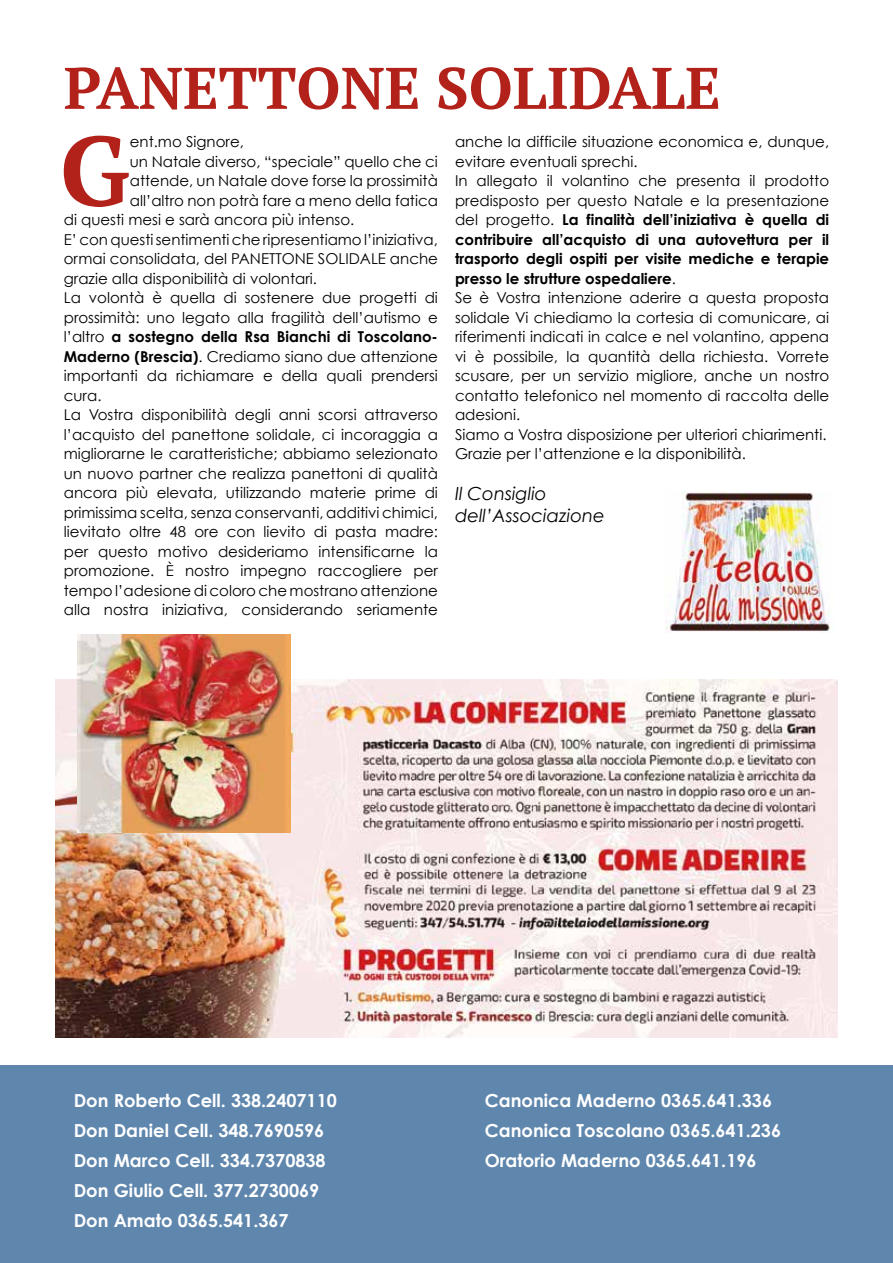
<style>
.page{position:relative;width:893px;height:1263px;background:#fff}
.page>*{position:absolute;margin:0;border:0;box-sizing:border-box;transform-origin:0 0}
.t1{font:700 98.55px "PT Serif";color:#b3221a}
.t2{font:700 58.5px "PT Serif";color:#b3221a}
.t3{font:700 18px/30px "Century Gothic";color:#fff}
.t4{font:italic 18px/21.6px "Century Gothic";color:#000}
.t5{font:15px/19.5px "Century Gothic";color:#000}
.t6{font:700 15px "Century Gothic";color:#000}
.s1{font-weight:700}
.s2{font-weight:400}
</style>
<div class="page">
<img style="left:666px;top:492px;width:164px;height:140px">
<div style="left:0;top:1065px;width:893px;height:198px;background:#5f86ad"></div>
<img style="left:56px;top:680px;width:781px;height:357px">
<img style="left:78px;top:635px;width:213px;height:197px">
<h2 class="t2" style="left:64px;top:50px;width:658px">PANETTONE SOLIDALE</h2>
<h1 class="t1" style="left:60px;top:106px;width:71px">G</h1>
<p class="t5" style="left:130px;top:132px;width:116px">ent.mo Signore,</p>
<p class="t5" style="left:455px;top:132px;width:376px">anche la difficile situazione economica e, dunque, evitare eventuali sprechi.<br>In allegato il volantino che presenta il prodotto predisposto per questo Natale e la presentazione del progetto. <span class="s1">La finalità dell’iniziativa è quella di contribuire all’acquisto di una autovettura per il trasporto degli ospiti per visite mediche e terapie presso le strutture ospedaliere</span>.<br>Se è Vostra intenzione aderire a questa proposta solidale Vi chiediamo la cortesia di comunicare, ai riferimenti indicati in calce e nel volantino, appena vi è possibile, la quantità della richiesta. Vorrete scusare, per un servizio migliore, anche un nostro contatto telefonico nel momento di raccolta delle adesioni.<br>Siamo a Vostra disposizione per ulteriori chiarimenti.<br>Grazie per l’attenzione e la disponibilità.</p>
<p class="t4" style="left:455px;top:483px;width:151px">Il Consiglio dell’Associazione</p>
<p class="t5" style="left:130px;top:151px;width:310px">un Natale diverso, “speciale” quello che ci</p>
<p class="t5" style="left:130px;top:171px;width:310px">attende, un Natale dove forse la prossimità</p>
<p class="t5" style="left:130px;top:190px;width:310px">all’altro non potrà fare a meno della fatica</p>
<p class="t5" style="left:64px;top:210px;width:292px">di questi mesi e sarà ancora più intenso.</p>
<p class="t5" style="left:64px;top:229px;width:376px">E’ con questi sentimenti che ripresentiamo l’iniziativa,</p>
<p class="t5" style="left:64px;top:249px;width:376px">ormai consolidata, del PANETTONE SOLIDALE anche</p>
<p class="t5" style="left:64px;top:268px;width:255px">grazie alla disponibilità di volontari.</p>
<p class="t5" style="left:64px;top:288px;width:376px">La volontà è quella di sostenere due progetti di</p>
<p class="t5" style="left:64px;top:307px;width:376px">prossimità: uno legato alla fragilità dell’autismo e</p>
<p class="t6" style="left:64px;top:325px;width:376px"><span class="s2">l’altro</span> a sostegno della Rsa Bianchi di Toscolano-</p>
<p class="t5" style="left:64px;top:346px;width:376px"><span class="s1">Maderno (Brescia)</span>. Crediamo siano due attenzione</p>
<p class="t5" style="left:64px;top:366px;width:376px">importanti da richiamare e della quali prendersi</p>
<p class="t5" style="left:64px;top:385px;width:39px">cura.</p>
<p class="t5" style="left:64px;top:405px;width:376px">La Vostra disponibilità degli anni scorsi attraverso</p>
<p class="t5" style="left:64px;top:424px;width:376px">l’acquisto del panettone solidale, ci incoraggia a</p>
<p class="t5" style="left:64px;top:444px;width:376px">migliorarne le caratteristiche; abbiamo selezionato</p>
<p class="t5" style="left:64px;top:463px;width:376px">un nuovo partner che realizza panettoni di qualità</p>
<p class="t5" style="left:64px;top:483px;width:376px">ancora più elevata, utilizzando materie prime di</p>
<p class="t5" style="left:64px;top:502px;width:376px">primissima scelta, senza conservanti, additivi chimici,</p>
<p class="t5" style="left:64px;top:522px;width:376px">lievitato oltre 48 ore con lievito di pasta madre:</p>
<p class="t5" style="left:64px;top:541px;width:376px">per questo motivo desideriamo intensificarne la</p>
<p class="t5" style="left:64px;top:561px;width:376px">promozione. È nostro impegno raccogliere per</p>
<p class="t5" style="left:64px;top:580px;width:376px">tempo l’adesione di coloro che mostrano attenzione</p>
<p class="t5" style="left:64px;top:600px;width:376px">alla nostra iniziativa, considerando seriamente</p>
<p class="t3" style="left:74px;top:1085px;width:265px">Don Roberto Cell. 338.2407110<br>Don Daniel Cell. 348.7690596<br>Don Marco Cell. 334.7370838<br>Don Giulio Cell. 377.2730069<br>Don Amato 0365.541.367</p>
<p class="t3" style="left:485px;top:1085px;width:298px">Canonica Maderno 0365.641.336<br>Canonica Toscolano 0365.641.236<br>Oratorio Maderno 0365.641.196</p>
</div>
